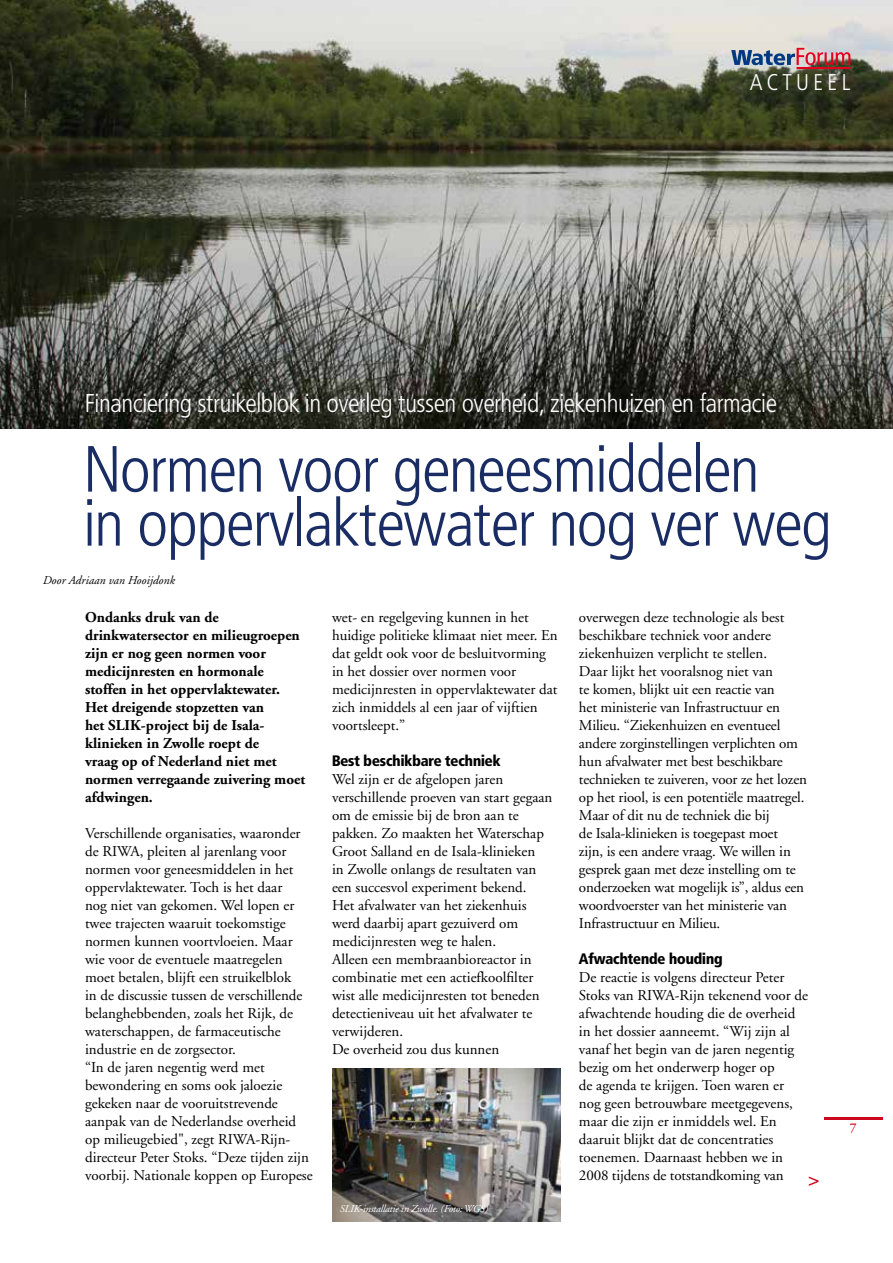
<style>
.page{position:relative;width:893px;height:1263px;background:#fff}
.page>*{position:absolute;margin:0;border:0;box-sizing:border-box;transform-origin:0 0}
.t1{font:300 64.5px/54px "Frutiger Condensed BQ";color:#1a2c64}
.t2{font:300 25.5px "Frutiger Condensed BQ";letter-spacing:.005em;color:#fff}
.t3{font:300 22.5px "Frutiger Condensed BQ";color:#fff}
.t4{font:700 18px "Garamond";color:#cd071e}
.t5{font:15px/18px "Adobe Garamond";color:#000}
.t6{font:700 15px/18px "Adobe Garamond";color:#000}
.t7{font:900 15px "Frutiger Condensed BQ";color:#000}
.t8{font:600 13.5px "Adobe Garamond";color:#cd071e}
.t9{font:italic 12px "Adobe Garamond";color:#000}
.t10{font:italic 10.5px "Adobe Garamond";letter-spacing:-.02em;color:#fff}
</style>
<div class="page">
<hr style="left:824px;top:1117px;width:59px;height:3px;background:#cd071e">
<img style="left:0;top:0;width:893px;height:428px">
<img style="left:332px;top:1069px;width:229px;height:153px">
<svg style="left:731px;top:48px;width:119px;height:17px;background:#9e8b9e"></svg>
<hr style="left:797px;top:67px;width:53px;height:2px;background:#e2001f">
<h3 class="t3" style="left:750px;top:69px;width:102px">Act uee l</h3>
<h2 class="t2" style="left:85px;top:388px;width:693px">Financiering struikelblok in overleg tussen overheid, ziekenhuizen en farmacie</h2>
<h1 class="t1" style="left:84px;top:443px;width:749px">Normen voor geneesmiddelen<br>in oppervlaktewater nog ver weg</h1>
<p class="t9" style="left:43px;top:574px;width:133px">Door Adriaan van Hooijdonk</p>
<p class="t6" style="left:85px;top:609px;width:222px">Ondanks druk van de drinkwatersector en milieugroepen zijn er nog geen normen voor medicijnresten en hormonale stoffen in het oppervlaktewater.<br>Het dreigende stopzetten van<br>het SLIK-project bij de Isala&shy;klinieken in Zwolle roept de<br>vraag op of Nederland niet met normen verregaande zuivering moet afdwingen.</p>
<p class="t5" style="left:85px;top:825px;width:229px">Verschillende organisaties, waaronder de RIWA, pleiten al jarenlang voor normen voor geneesmiddelen in het oppervlaktewater. Toch is het daar<br>nog niet van gekomen. Wel lopen er twee trajecten waaruit toekomstige normen kunnen voortvloeien. Maar wie voor de eventuele maatregelen moet betalen, blijft een struikelblok<br>in de discussie tussen de verschillende belanghebbenden, zoals het Rijk, de waterschappen, de farmaceutische industrie en de zorgsector.<br>“In de jaren negentig werd met bewondering en soms ook jaloezie gekeken naar de vooruitstrevende aanpak van de Nederlandse overheid op milieugebied", zegt RIWA-Rijn&shy;directeur Peter Stoks. “Deze tijden zijn voorbij. Nationale koppen op Europese</p>
<p class="t5" style="left:332px;top:609px;width:227px">wet- en regelgeving kunnen in het huidige politieke klimaat niet meer. En dat geldt ook voor de besluitvorming in het dossier over normen voor medicijnresten in oppervlaktewater dat zich inmiddels al een jaar of vijftien voortsleept.”</p>
<p class="t7" style="left:332px;top:752px;width:170px">Best beschikbare techniek</p>
<p class="t5" style="left:332px;top:771px;width:222px">Wel zijn er de afgelopen jaren verschillende proeven van start gegaan om de emissie bij de bron aan te pakken. Zo maakten het Waterschap<br>Groot Salland en de Isala-klinieken<br>in Zwolle onlangs de resultaten van een succesvol experiment bekend.<br>Het afvalwater van het ziekenhuis werd daarbij apart gezuiverd om medicijnresten weg te halen.<br>Alleen een membraanbioreactor in combinatie met een actiefkoolfilter wist alle medicijnresten tot beneden detectieniveau uit het afvalwater te verwijderen.<br>De overheid zou dus kunnen</p>
<p class="t10" style="left:339px;top:1203px;width:150px">SLIK-installatie in Zwolle. (Foto: WGS)</p>
<p class="t5" style="left:579px;top:609px;width:230px">overwegen deze technologie als best beschikbare techniek voor andere ziekenhuizen verplicht te stellen.<br>Daar lijkt het vooralsnog niet van<br>te komen, blijkt uit een reactie van<br>het ministerie van Infrastructuur en Milieu. “Ziekenhuizen en eventueel andere zorginstellingen verplichten om hun afvalwater met best beschikbare technieken te zuiveren, voor ze het lozen op het riool, is een potentiële maatregel.<br>Maar of dit nu de techniek die bij<br>de Isala-klinieken is toegepast moet<br>zijn, is een andere vraag. We willen in gesprek gaan met deze instelling om te onderzoeken wat mogelijk is”, aldus een woordvoerster van het ministerie van Infrastructuur en Milieu.</p>
<p class="t7" style="left:579px;top:950px;width:145px">Afwachtende houding</p>
<p class="t5" style="left:579px;top:969px;width:230px">De reactie is volgens directeur Peter Stoks van RIWA-Rijn tekenend voor de afwachtende houding die de overheid in het dossier aanneemt. “Wij zijn al vanaf het begin van de jaren negentig bezig om het onderwerp hoger op<br>de agenda te krijgen. Toen waren er nog geen betrouwbare meetgegevens, maar die zijn er inmiddels wel. En daaruit blijkt dat de concentraties toenemen. Daarnaast hebben we in 2008 tijdens de totstandkoming van</p>
<p class="t4" style="left:808px;top:1170px;width:14px">&gt;</p>
<p class="t8" style="left:850px;top:1120px;width:8px">7</p>
</div>
